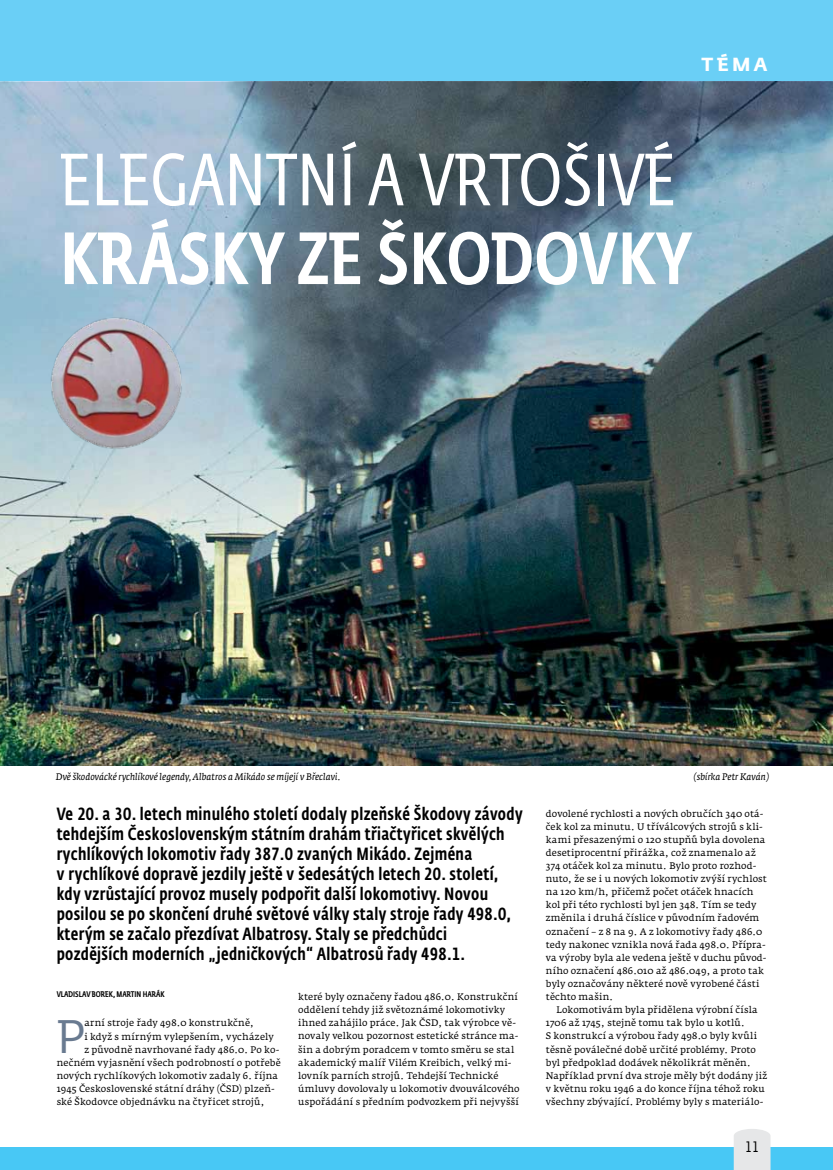
<style>
.page{position:relative;width:833px;height:1170px;background:#fff}
.page>*{position:absolute;margin:0;border:0;box-sizing:border-box;transform-origin:0 0}
.t1{font:73px "CD Fedra Cond Pro";letter-spacing:.01em;color:#fff}
.t2{font:500 73px "CD Fedra Cond Pro";letter-spacing:.01em;color:#fff}
.t3{font:46.5px "CD Fedra";color:#697a90}
.t4{font:700 18.75px "CD Fedra";color:#fff}
.t5{font:500 17.5px/20px "CD Fedra Cond Pro";letter-spacing:.02em;color:#000}
.t6{font:15px "CD Fedra Cond Pro";color:#000}
.t7{font:9.38px/13.1px "Fedra Serif A Pro";letter-spacing:.015em;color:#000}
.t8{font:italic 9.38px "Fedra Serif A Pro";letter-spacing:.005em;color:#000}
.t9{font:500 8.12px "CD Fedra Cond Pro";color:#000}
</style>
<div class="page">
<div style="left:0;top:1147px;width:833px;height:22px;background:#48c8f5"></div>
<svg style="left:733px;top:1129px;width:37px;height:40px"></svg>
<div style="left:0;top:0;width:833px;height:81px;background:#6acff6"></div>
<img style="left:0;top:81px;width:833px;height:684px">
<img style="left:0;top:83px;width:833px;height:552px">
<img style="left:45px;top:304px;width:151px;height:160px">
<h3 class="t4" style="left:701px;top:53px;width:68px">tém a</h3>
<h1 class="t1" style="left:60px;top:138px;width:616px">ELEGANTNÍ A VRTOŠIVÉ</h1>
<h1 class="t2" style="left:60px;top:216px;width:633px">krásky ze Škodovky</h1>
<p class="t8" style="left:56px;top:771px;width:286px">Dvě škodovácké rychlíkové legendy, Albatros a Mikádo se míjejí v Břeclavi.</p>
<p class="t8" style="left:693px;top:771px;width:77px">(sbírka Petr Kaván)</p>
<p class="t5" style="left:57px;top:804px;width:467px">Ve 20. a 30. letech minulého století dodaly plzeňské Škodovy závody tehdejším Československým státním drahám třiačtyřicet skvělých rychlíkových lokomotiv řady 387.0 zvaných Mikádo. Zejména<br>v rychlíkové dopravě jezdily ještě v šedesátých letech 20. století, kdy vzrůstající provoz musely podpořit další lokomotivy. Novou posilou se po skončení druhé světové války staly stroje řady 498.0, kterým se začalo přezdívat Albatrosy. Staly se předchůdci pozdějších moderních „jedničkových“ Albatrosů řady 498.1.</p>
<p class="t7" style="left:546px;top:806px;width:222px">dovolené rychlosti a nových obručích 340 otá&shy;ček kol za minutu. U tříválcových strojů s kli&shy;kami přesazenými o 120 stupňů byla dovolena desetiprocentní přirážka, což znamenalo až 374 otáček kol za minutu. Bylo proto rozhod&shy;nuto, že se i u nových lokomotiv zvýší rychlost na 120 km/h, přičemž počet otáček hnacích kol při této rychlosti byl jen 348. Tím se tedy změnila i druhá číslice v původním řadovém označení – z 8 na 9. A z lokomotivy řady 486.0 tedy nakonec vznikla nová řada 498.0. Přípra&shy;va výroby byla ale vedena ještě v duchu původ&shy;ního označení 486.010 až 486.049, a proto tak byly označovány některé nově vyrobené části těchto mašin.</p>
<p class="t7" style="left:546px;top:1003px;width:223px;text-indent:11px">Lokomotivám byla přidělena výrobní čísla 1706 až 1745, stejně tomu tak bylo u kotlů.<br>S konstrukcí a výrobou řady 498.0 byly kvůli těsně poválečné době určité problémy. Proto byl předpoklad dodávek několikrát měněn.<br>Například první dva stroje měly být dodány již v květnu roku 1946 a do konce října téhož roku všechny zbývající. Problémy byly s materiálo-</p>
<p class="t9" style="left:57px;top:989px;width:105px">VLADISLAV BOREK, MARTIN HARÁK</p>
<h2 class="t3" style="left:57px;top:1009px;width:29px">P</h2>
<p class="t7" style="left:84px;top:1016px;width:171px">arní stroje řady 498.0 konstrukčně,</p>
<p class="t7" style="left:298px;top:990px;width:223px">které byly označeny řadou 486.0. Konstrukční oddělení tehdy již světoznámé lokomotivky ihned zahájilo práce. Jak ČSD, tak výrobce vě&shy;novaly velkou pozornost estetické stránce ma&shy;šin a dobrým poradcem v tomto směru se stal akademický malíř Vilém Kreibich, velký mi&shy;lovník parních strojů. Tehdejší Technické úmluvy dovolovaly u lokomotiv dvouválcového uspořádání s předním podvozkem při nejvyšší</p>
<p class="t7" style="left:84px;top:1029px;width:191px">i když s mírným vylepšením, vycházely</p>
<p class="t7" style="left:84px;top:1042px;width:197px">z původně navrhované řady 486.0. Po ko-</p>
<p class="t7" style="left:57px;top:1055px;width:226px">nečném vyjasnění všech podrobností o potřebě</p>
<p class="t7" style="left:57px;top:1068px;width:223px">nových rychlíkových lokomotiv zadaly 6. října</p>
<p class="t7" style="left:57px;top:1082px;width:219px">1945 Československé státní dráhy (ČSD) plzeň-</p>
<p class="t7" style="left:57px;top:1095px;width:209px">ské Škodovce objednávku na čtyřicet strojů,</p>
<h3 class="t6" style="left:745px;top:1138px;width:16px">11</h3>
</div>
